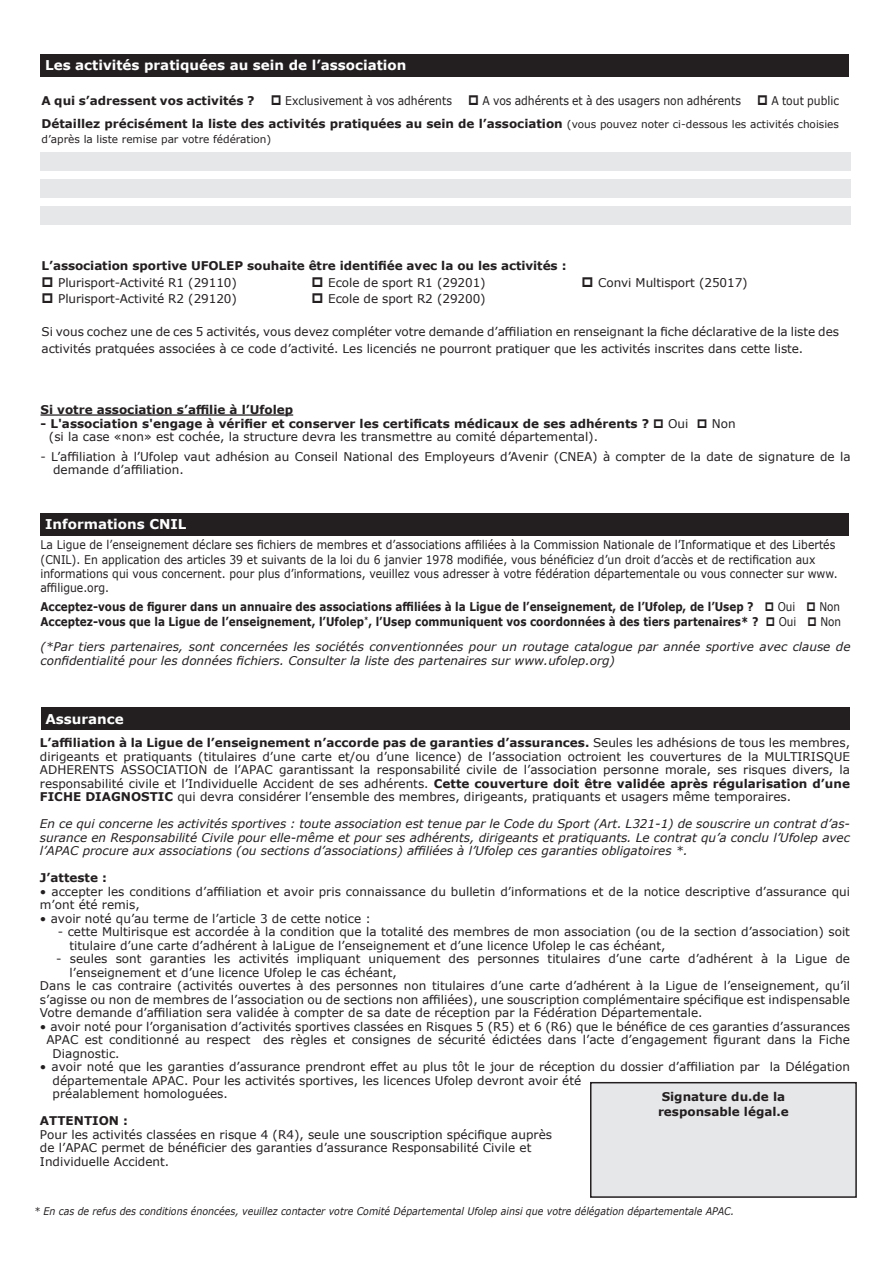
<style>
.page{position:relative;width:893px;height:1263px;background:#fff}
.page>*{position:absolute;margin:0;border:0;box-sizing:border-box;transform-origin:0 0}
.t1{font:700 13.5px "Verdana";color:#fff}
.t2{font:12px/13.5px "Verdana";color:#231f20}
.t3{font:italic 12px/13.5px "Verdana";color:#231f20;text-align:justify}
.t4{font:12px/14.4px "Verdana";color:#231f20;scale:.9 1}
.t5{font:700 12px "Verdana";color:#231f20}
.t6{font:700 12px "Verdana";color:#231f20;scale:.87 1}
.t7{font:12px "Verdana";color:#231f20;scale:.87 1}
.t8{font:italic 10.5px "Verdana";color:#231f20;scale:.9 1}
.t9{font:10.5px "Verdana";color:#231f20}
.s1{font-weight:400;font-size:10.5px}
.s2{font-weight:700}
</style>
<div class="page">
<div style="left:591px;top:1083px;width:265px;height:114px;background:#e6e7e9"></div>
<div style="left:590px;top:1082px;width:267px;height:116px;border:2px solid #231f20"></div>
<div style="left:41px;top:707px;width:808px;height:23px;background:#231f20"></div>
<div style="left:40px;top:513px;width:809px;height:22px;background:#231f20"></div>
<div style="left:40px;top:54px;width:809px;height:22px;background:#231f20"></div>
<div style="left:40px;top:153px;width:810px;height:18px;background:#e6e7e9"></div>
<div style="left:40px;top:180px;width:810px;height:18px;background:#e6e7e9"></div>
<div style="left:40px;top:207px;width:810px;height:18px;background:#e6e7e9"></div>
<hr style="left:40px;top:414px;width:253px;height:2px;background:#231f20">
<p class="t1" style="left:45px;top:56px;width:363px">Les activités pratiquées au sein de l’association</p>
<p class="t5" style="left:42px;top:92px;width:214px">A qui s’adressent vos activités ?</p>
<p class="t4" style="left:285px;top:93px;width:187px">Exclusivement à vos adhérents</p>
<p class="t4" style="left:482px;top:93px;width:289px">A vos adhérents et à des usagers non adhérents</p>
<p class="t4" style="left:771px;top:93px;width:77px">A tout public</p>
<p class="t5" style="left:42px;top:116px;width:799px">Détaillez précisément la liste des activités pratiquées au sein de l’association <span class="s1">(vous pouvez noter ci-dessous les activités choisies</span></p>
<p class="t9" style="left:42px;top:132px;width:231px">d’après la liste remise par votre fédération)</p>
<p class="t5" style="left:42px;top:257px;width:526px">L’association sportive UFOLEP souhaite être identifiée avec la ou les activités :</p>
<p class="t2" style="left:58px;top:276px;width:180px">Plurisport-Activité R1 (29110)</p>
<p class="t2" style="left:328px;top:276px;width:159px">Ecole de sport R1 (29201)</p>
<p class="t2" style="left:598px;top:276px;width:151px">Convi Multisport (25017)</p>
<p class="t2" style="left:58px;top:292px;width:180px">Plurisport-Activité R2 (29120)</p>
<p class="t2" style="left:328px;top:292px;width:159px">Ecole de sport R2 (29200)</p>
<p class="t2" style="left:42px;top:324px;width:799px;line-height:16.5px">Si vous cochez une de ces 5 activités, vous devez compléter votre demande d’affiliation en renseignant la fiche déclarative de la liste des activités pratquées associées à ce code d’activité. Les licenciés ne pourront pratiquer que les activités inscrites dans cette liste.</p>
<p class="t5" style="left:40px;top:401px;width:254px">Si votre association s’affilie à l’Ufolep</p>
<p class="t5" style="left:40px;top:415px;width:610px">- L'association s'engage à vérifier et conserver les certificats médicaux de ses adhérents ?</p>
<p class="t2" style="left:668px;top:416px;width:22px">Oui</p>
<p class="t2" style="left:712px;top:416px;width:25px">Non</p>
<p class="t2" style="left:49px;top:430px;width:551px">(si la case «non» est cochée, la structure devra les transmettre au comité départemental).</p>
<p class="t2" style="left:53px;top:449px;width:799px;text-indent:-13px">- L’affiliation à l’Ufolep vaut adhésion au Conseil National des Employeurs d’Avenir (CNEA) à compter de la date de signature de la demande d’affiliation.</p>
<p class="t1" style="left:45px;top:515px;width:143px">Informations CNIL</p>
<p class="t4" style="left:40px;top:537px;width:887px">La Ligue de l’enseignement déclare ses fichiers de membres et d’associations affiliées à la Commission Nationale de l’Informatique et des Libertés (CNIL). En application des articles 39 et suivants de la loi du 6 janvier 1978 modifiée, vous bénéficiez d’un droit d’accès et de rectification aux informations qui vous concernent. pour plus d’informations, veuillez vous adresser à votre fédération départementale ou vous connecter sur www. affiligue.org.</p>
<p class="t6" style="left:40px;top:598px;width:821px">Acceptez-vous de figurer dans un annuaire des associations affiliées à la Ligue de l’enseignement, de l’Ufolep, de l’Usep ?</p>
<p class="t7" style="left:778px;top:599px;width:22px">Oui</p>
<p class="t7" style="left:819px;top:599px;width:25px">Non</p>
<p class="t6" style="left:40px;top:613px;width:827px">Acceptez-vous que la Ligue de l’enseignement, l’Ufolep<sup>*</sup>, l’Usep communiquent vos coordonnées à des tiers partenaires* ?</p>
<p class="t7" style="left:779px;top:613px;width:22px">Oui</p>
<p class="t7" style="left:820px;top:613px;width:25px">Non</p>
<p class="t3" style="left:40px;top:639px;width:812px;line-height:14.4px">(*Par tiers partenaires, sont concernées les sociétés conventionnées pour un routage catalogue par année sportive avec clause de confidentialité pour les données fichiers. Consulter la liste des partenaires sur www.ufolep.org)</p>
<p class="t1" style="left:45px;top:709px;width:80px">Assurance</p>
<p class="t2" style="left:40px;top:736px;width:812px;text-align:justify"><span class="s2">L’affiliation à la Ligue de l’enseignement n’accorde pas de garanties d’assurances.</span> Seules les adhésions de tous les membres, dirigeants et pratiquants (titulaires d’une carte et/ou d’une licence) de l’association octroient les couvertures de la MULTIRISQUE ADHERENTS ASSOCIATION de l’APAC garantissant la responsabilité civile de l’association personne morale, ses risques divers, la responsabilité civile et l’Individuelle Accident de ses adhérents. <span class="s2">Cette couverture doit être validée après régularisation d’une FICHE DIAGNOSTIC</span> qui devra considérer l’ensemble des membres, dirigeants, pratiquants et usagers même temporaires.</p>
<p class="t3" style="left:40px;top:817px;width:812px">En ce qui concerne les activités sportives : toute association est tenue par le Code du Sport (Art. L321-1) de souscrire un contrat d’as&shy;surance en Responsabilité Civile pour elle-même et pour ses adhérents, dirigeants et pratiquants. Le contrat qu’a conclu l’Ufolep avec l’APAC procure aux associations (ou sections d’associations) affiliées à l’Ufolep ces garanties obligatoires *.</p>
<p class="t5" style="left:40px;top:869px;width:69px">J’atteste :</p>
<p class="t2" style="left:40px;top:885px;width:812px">• accepter les conditions d’affiliation et avoir pris connaissance du bulletin d’informations et de la notice descriptive d’assurance qui m’ont été remis,</p>
<p class="t2" style="left:40px;top:912px;width:332px">• avoir noté qu’au terme de l’article 3 de cette notice :</p>
<p class="t2" style="left:70px;top:925px;width:782px;text-indent:-12px">- cette Multirisque est accordée à la condition que la totalité des membres de mon association (ou de la section d’association) soit titulaire d’une carte d’adhérent à laLigue de l’enseignement et d’une licence Ufolep le cas échéant,</p>
<p class="t2" style="left:70px;top:952px;width:782px;text-indent:-13px">- seules sont garanties les activités impliquant uniquement des personnes titulaires d’une carte d’adhérent à la Ligue de l’enseignement et d’une licence Ufolep le cas échéant,</p>
<p class="t2" style="left:40px;top:979px;width:812px;text-align:justify">Dans le cas contraire (activités ouvertes à des personnes non titulaires d’une carte d’adhérent à la Ligue de l’enseignement, qu’il s’agisse ou non de membres de l’association ou de sections non affiliées), une souscription complémentaire spécifique est indispensable Votre demande d’affiliation sera validée à compter de sa date de réception par la Fédération Départementale.</p>
<p class="t2" style="left:40px;top:1020px;width:812px">• avoir noté pour l’organisation d’activités sportives classées en Risques 5 (R5) et 6 (R6) que le bénéfice de ces garanties d’assurances</p>
<p class="t2" style="left:46px;top:1033px;width:805px">APAC est conditionné au respect des règles et consignes de sécurité édictées dans l’acte d’engagement figurant dans la Fiche</p>
<p class="t2" style="left:53px;top:1047px;width:68px">Diagnostic.</p>
<p class="t2" style="left:53px;top:1060px;width:799px;text-indent:-13px">• avoir noté que les garanties d’assurance prendront effet au plus tôt le jour de réception du dossier d’affiliation par la Délégation départementale APAC. Pour les activités sportives, les licences Ufolep devront avoir été</p>
<p class="t2" style="left:53px;top:1087px;width:177px">préalablement homologuées.</p>
<p class="t5" style="left:40px;top:1112px;width:90px">ATTENTION :</p>
<p class="t2" style="left:40px;top:1128px;width:514px">Pour les activités classées en risque 4 (R4), seule une souscription spécifique auprès</p>
<p class="t2" style="left:40px;top:1141px;width:493px">de l’APAC permet de bénéficier des garanties d’assurance Responsabilité Civile et</p>
<p class="t2" style="left:40px;top:1155px;width:131px">Individuelle Accident.</p>
<p class="t5" style="left:662px;top:1088px;width:125px">Signature du.de la</p>
<p class="t5" style="left:658px;top:1103px;width:132px">responsable légal.e</p>
<p class="t8" style="left:34px;top:1203px;width:779px">* En cas de refus des conditions énoncées, veuillez contacter votre Comité Départemental Ufolep ainsi que votre délégation départementale APAC.</p>
</div>
